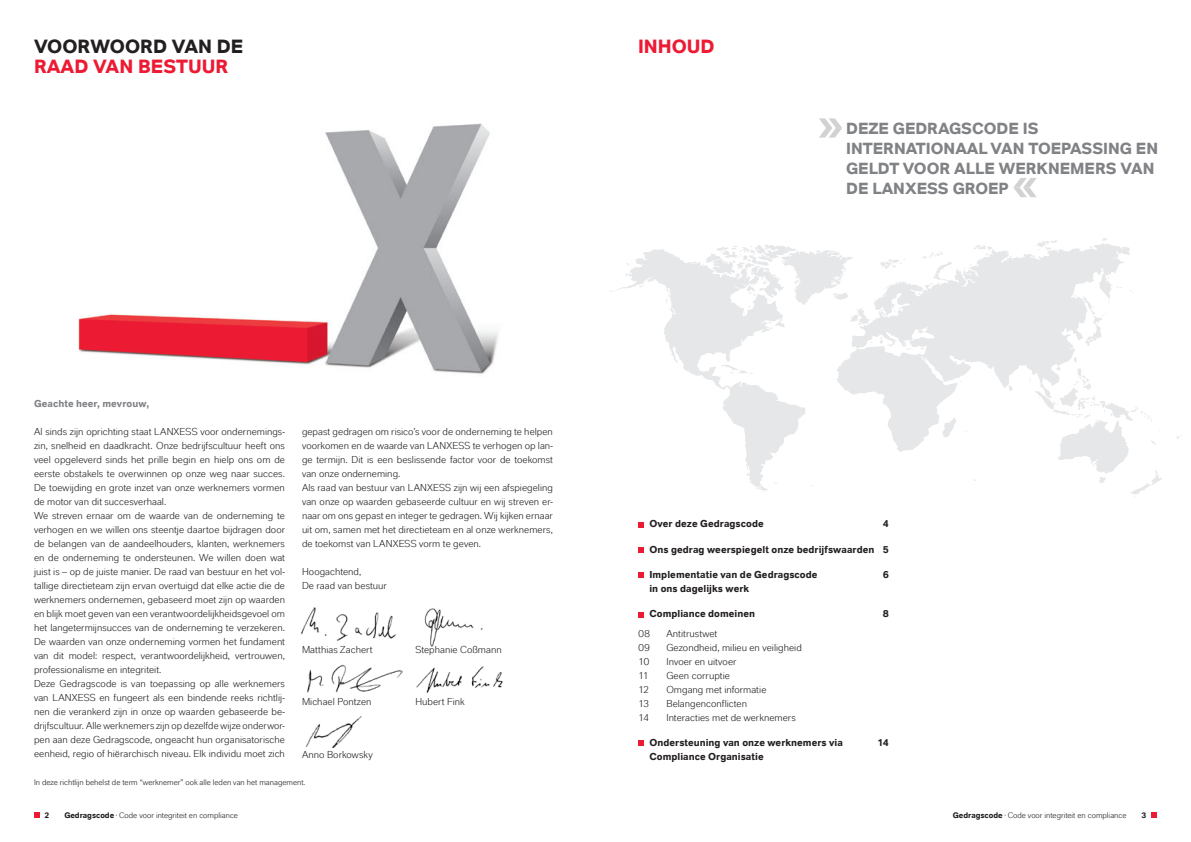
<style>
.page{position:relative;width:1191px;height:842px;background:#fff}
.page>*{position:absolute;margin:0;border:0;box-sizing:border-box;transform-origin:0 0}
.Überschrift_FL{font:700 19px/20px "Lanxess";color:#231f20}
.Überschrift_FL-2{font:700 19px "Lanxess";color:#ed1a33}
.Überschrift_FL-3{font:700 16px/20px "Lanxess";color:#808285}
.Fließtext_FL{font:10px/14px "Lanxess";letter-spacing:.005em;color:#231f20;text-align:justify}
.hf_negativ_FL{font:10px "Lanxess";letter-spacing:.005em;color:#231f20}
.Fließtext_FL-2{font:700 10px "Lanxess";letter-spacing:.005em;color:#231f20}
.hf_negativ_FL-2{font:700 10px "Lanxess";letter-spacing:.005em;color:#231f20}
.Fließtext{font:10px "Lanxess";letter-spacing:.005em;color:#231f20}
.Fließtext_FL-3{font:700 10px "Lanxess";letter-spacing:.005em;color:#808285}
.Überschrift_FL-4{font:8px "Lanxess";color:#231f20}
.t1{font:700 8px "Lanxess";color:#231f20}
.s1{color:#ed1a33}
.s2{font-weight:700}
</style>
<div class="page">
<svg style="left:34px;top:812px;width:6px;height:6px"></svg>
<svg style="left:1151px;top:812px;width:6px;height:6px"></svg>
<svg style="left:617px;top:249px;width:188px;height:240px"></svg>
<svg style="left:720px;top:365px;width:33px;height:9px"></svg>
<svg style="left:639px;top:284px;width:5px;height:3px"></svg>
<svg style="left:758px;top:482px;width:19px;height:10px"></svg>
<svg style="left:666px;top:288px;width:8px;height:26px"></svg>
<svg style="left:837px;top:243px;width:293px;height:209px;fill:#e6e7e9"></svg>
<svg style="left:880px;top:337px;width:11px;height:10px"></svg>
<svg style="left:894px;top:305px;width:7px;height:7px"></svg>
<svg style="left:883px;top:282px;width:15px;height:8px"></svg>
<svg style="left:921px;top:245px;width:71px;height:28px"></svg>
<svg style="left:1031px;top:240px;width:27px;height:17px"></svg>
<svg style="left:1102px;top:238px;width:5px;height:3px"></svg>
<svg style="left:1082px;top:296px;width:27px;height:50px"></svg>
<svg style="left:705px;top:245px;width:164px;height:84px"></svg>
<svg style="left:1029px;top:357px;width:133px;height:137px"></svg>
<img style="left:78px;top:123px;width:420px;height:251px">
<img style="left:301px;top:607px;width:95px;height:34px">
<img style="left:307px;top:664px;width:95px;height:29px">
<img style="left:305px;top:717px;width:57px;height:30px">
<img style="left:416px;top:666px;width:87px;height:27px">
<img style="left:424px;top:608px;width:59px;height:39px">
<svg style="left:638px;top:522px;width:5px;height:5px"></svg>
<svg style="left:638px;top:547px;width:5px;height:6px"></svg>
<svg style="left:638px;top:572px;width:5px;height:6px"></svg>
<svg style="left:638px;top:612px;width:5px;height:5px"></svg>
<svg style="left:638px;top:740px;width:5px;height:6px"></svg>
<svg style="left:819px;top:118px;width:23px;height:20px"></svg>
<svg style="left:1013px;top:178px;width:23px;height:19px"></svg>
<p class="Überschrift_FL" style="left:34px;top:35px;width:211px">VOORWOORD VAN DE<br><span class="s1">RAAD VAN BESTUUR</span></p>
<p class="Überschrift_FL-2" style="left:638px;top:33px;width:78px">INHOUD</p>
<p class="Überschrift_FL-3" style="left:846px;top:117px;width:194px">DEZE GEDRAGSCODE IS</p>
<p class="Überschrift_FL-3" style="left:846px;top:137px;width:313px">INTERNATIONAAL VAN TOEPASSING EN<br>GELDT VOOR ALLE WERKNEMERS VAN</p>
<p class="Überschrift_FL-3" style="left:846px;top:177px;width:164px">DE LANXESS GROEP</p>
<p class="Fließtext_FL-3" style="left:34px;top:397px;width:117px">Geachte heer, mevrouw,</p>
<p class="Fließtext_FL" style="left:34px;top:425px;width:252px">Al sinds zijn oprichting staat LANXESS voor ondernemings&shy;zin, snelheid en daadkracht. Onze bedrijfscultuur heeft ons veel opgeleverd sinds het prille begin en hielp ons om de eerste obstakels te overwinnen op onze weg naar succes.<br>De toewijding en grote inzet van onze werknemers vormen de motor van dit succesverhaal.</p>
<p class="Fließtext_FL" style="left:34px;top:509px;width:252px">We streven ernaar om de waarde van de onderneming te verhogen en we willen ons steentje daartoe bijdragen door de belangen van de aandeelhouders, klanten, werknemers en de onderneming te ondersteunen. We willen doen wat juist is – op de juiste manier. De raad van bestuur en het vol&shy;tallige directieteam zijn ervan overtuigd dat elke actie die de werknemers ondernemen, gebaseerd moet zijn op waarden en blijk moet geven van een verantwoordelijkheidsgevoel om het langetermijnsucces van de onderneming te verzekeren.<br>De waarden van onze onderneming vormen het fundament van dit model: respect, verantwoordelijkheid, vertrouwen, professionalisme en integriteit.</p>
<p class="Fließtext_FL" style="left:34px;top:677px;width:252px">Deze Gedragscode is van toepassing op alle werknemers van LANXESS en fungeert als een bindende reeks richtlij-</p>
<p class="Fließtext_FL" style="left:34px;top:705px;width:252px">nen die verankerd zijn in onze op waarden gebaseerde be&shy;drijfscultuur. Alle werknemers zijn op dezelfde wijze onderwor-</p>
<p class="Fließtext_FL" style="left:34px;top:733px;width:252px">pen aan deze Gedragscode, ongeacht hun organisatorische eenheid, regio of hiërarchisch niveau. Elk individu moet zich</p>
<p class="Fließtext_FL" style="left:302px;top:425px;width:252px">gepast gedragen om risico’s voor de onderneming te helpen voorkomen en de waarde van LANXESS te verhogen op lan&shy;ge termijn. Dit is een beslissende factor voor de toekomst van onze onderneming.</p>
<p class="Fließtext_FL" style="left:302px;top:481px;width:252px">Als raad van bestuur van LANXESS zijn wij een afspiegeling van onze op waarden gebaseerde cultuur en wij streven er&shy;naar om ons gepast en integer te gedragen. Wij kijken ernaar uit om, samen met het directieteam en al onze werknemers, de toekomst van LANXESS vorm te geven.</p>
<p class="Fließtext_FL" style="left:302px;top:565px;width:61px">Hoogachtend,</p>
<p class="Fließtext_FL" style="left:302px;top:579px;width:86px">De raad van bestuur</p>
<p class="Fließtext" style="left:302px;top:644px;width:72px">Matthias Zachert</p>
<p class="Fließtext" style="left:302px;top:695px;width:71px">Michael Pontzen</p>
<p class="Fließtext" style="left:302px;top:749px;width:72px">Anno Borkowsky</p>
<p class="Fließtext" style="left:415px;top:644px;width:88px">Stephanie Coßmann</p>
<p class="Fließtext" style="left:415px;top:695px;width:51px">Hubert Fink</p>
<p class="Überschrift_FL-4" style="left:34px;top:778px;width:273px">In deze richtlijn behelst de term “werknemer” ook alle leden van het management.</p>
<p class="Fließtext_FL-2" style="left:649px;top:517px;width:116px">Over deze Gedragscode</p>
<p class="Fließtext_FL-2" style="left:883px;top:517px;width:8px">4</p>
<p class="Fließtext_FL-2" style="left:649px;top:542px;width:241px">Ons gedrag weerspiegelt onze bedrijfswaarden 5</p>
<p class="Fließtext_FL-2" style="left:649px;top:567px;width:170px">Implementatie van de Gedragscode</p>
<p class="Fließtext_FL-2" style="left:883px;top:567px;width:8px">6</p>
<p class="Fließtext_FL-2" style="left:649px;top:581px;width:101px">in ons dagelijks werk</p>
<p class="hf_negativ_FL-2" style="left:649px;top:607px;width:107px">Compliance domeinen</p>
<p class="hf_negativ_FL-2" style="left:883px;top:607px;width:8px">8</p>
<p class="hf_negativ_FL" style="left:638px;top:627px;width:14px">08</p>
<p class="hf_negativ_FL" style="left:666px;top:627px;width:52px">Antitrustwet</p>
<p class="hf_negativ_FL" style="left:638px;top:641px;width:14px">09</p>
<p class="hf_negativ_FL" style="left:666px;top:641px;width:137px">Gezondheid, milieu en veiligheid</p>
<p class="hf_negativ_FL" style="left:638px;top:655px;width:13px">10</p>
<p class="hf_negativ_FL" style="left:666px;top:655px;width:72px">Invoer en uitvoer</p>
<p class="hf_negativ_FL" style="left:638px;top:669px;width:12px">11</p>
<p class="hf_negativ_FL" style="left:666px;top:669px;width:65px">Geen corruptie</p>
<p class="hf_negativ_FL" style="left:638px;top:683px;width:13px">12</p>
<p class="hf_negativ_FL" style="left:666px;top:683px;width:102px">Omgang met informatie</p>
<p class="hf_negativ_FL" style="left:638px;top:697px;width:13px">13</p>
<p class="hf_negativ_FL" style="left:666px;top:697px;width:82px">Belangenconflicten</p>
<p class="hf_negativ_FL" style="left:638px;top:711px;width:13px">14</p>
<p class="hf_negativ_FL" style="left:666px;top:711px;width:131px">Interacties met de werknemers</p>
<p class="hf_negativ_FL-2" style="left:649px;top:735px;width:195px">Ondersteuning van onze werknemers via</p>
<p class="hf_negativ_FL-2" style="left:877px;top:735px;width:13px">14</p>
<p class="hf_negativ_FL-2" style="left:649px;top:749px;width:116px">Compliance Organisatie</p>
<p class="t1" style="left:44px;top:809px;width:6px">2</p>
<p class="Überschrift_FL-4" style="left:64px;top:810px;width:175px"><span class="s2">Gedragscode</span> · Code voor integriteit en compliance</p>
<p class="Überschrift_FL-4" style="left:953px;top:810px;width:175px"><span class="s2">Gedragscode</span> · Code voor integriteit en compliance</p>
<p class="t1" style="left:1141px;top:809px;width:6px">3</p>
</div>
